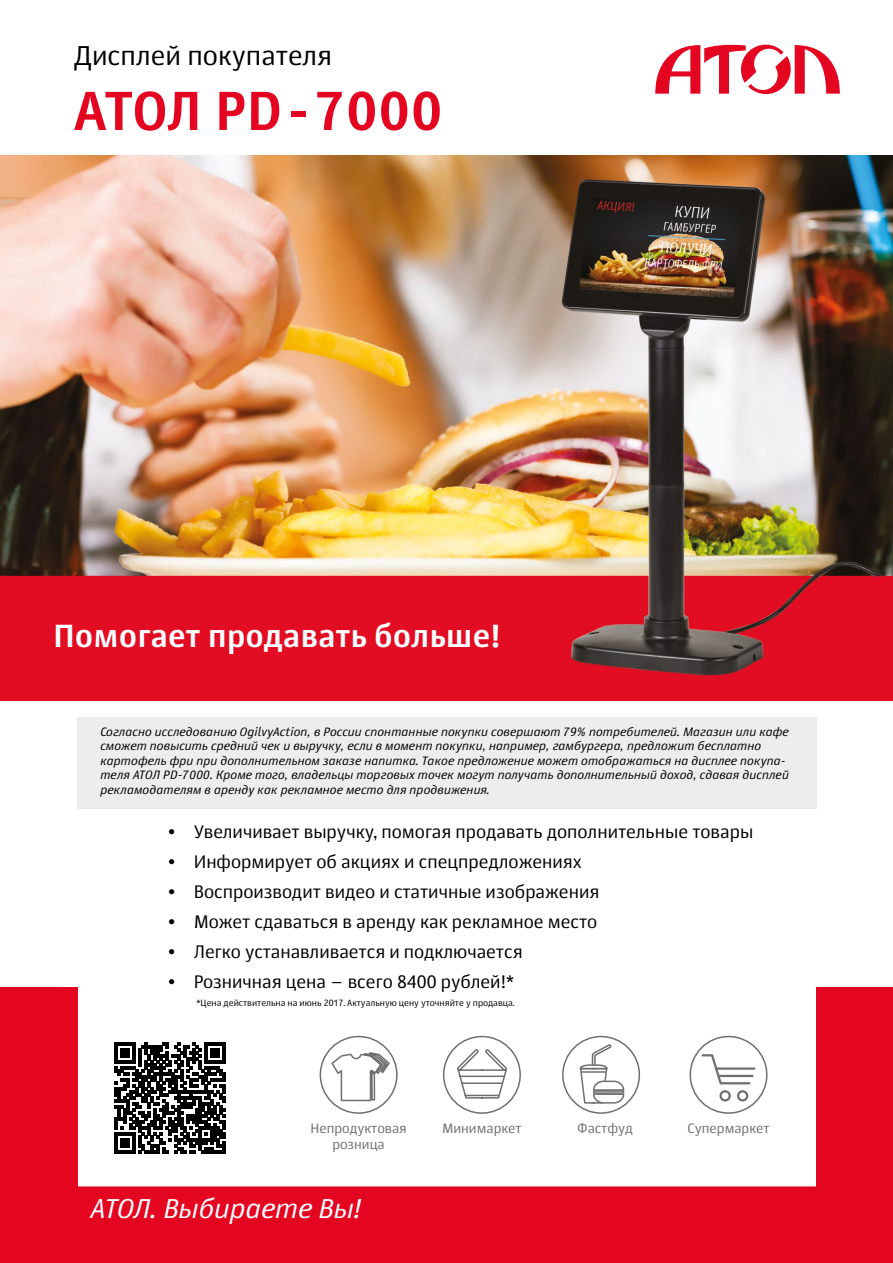
<style>
.page{position:relative;width:893px;height:1263px;background:#fff}
.page>*{position:absolute;margin:0;border:0;box-sizing:border-box;transform-origin:0 0}
.t1{font:700 54px "Story";color:#e40521}
.t2{font:700 31.5px "Story";color:#fff}
.t3{font:27px "Story";color:#000}
.t4{font:italic 27px "Story";color:#fff}
.t5{font:18px "Story";color:#000}
.t6{font:13.5px "Story";color:#706f6f}
.t7{font:italic 12px/14.4px "Story";letter-spacing:.01em;color:#000}
.t8{font:9px "Story";color:#000}
</style>
<div class="page">
<svg style="left:655px;top:44px;width:185px;height:51px"></svg>
<div style="left:0;top:988px;width:77px;height:275px;background:#e40521"></div>
<div style="left:816px;top:988px;width:77px;height:275px;background:#e40521"></div>
<div style="left:0;top:1186px;width:893px;height:77px;background:#e40521"></div>
<svg style="left:319px;top:1035px;width:79px;height:152px"></svg>
<svg style="left:115px;top:1042px;width:111px;height:111px"></svg>
<div style="left:77px;top:717px;width:739px;height:92px;background:#ededed"></div>
<img style="left:0;top:155px;width:893px;height:545px">
<div style="left:689px;top:1036px;width:78px;height:78px;border:2px solid #706f6f;border-radius:50%"></div>
<svg style="left:719px;top:1090px;width:12px;height:11px"></svg>
<svg style="left:737px;top:1090px;width:11px;height:11px"></svg>
<svg style="left:702px;top:1054px;width:48px;height:30px"></svg>
<hr style="left:718px;top:1075px;width:35px;height:2px;background:#706f6f">
<hr style="left:716px;top:1067px;width:39px;height:3px;background:#706f6f">
<svg style="left:443px;top:1035px;width:78px;height:79px"></svg>
<svg style="left:562px;top:1035px;width:79px;height:79px"></svg>
<div style="left:593px;top:1090px;width:31px;height:4px;border:2px solid #706f6f"></div>
<p class="t3" style="left:74px;top:39px;width:260px">Дисплей покупателя</p>
<p class="t1" style="left:74px;top:76px;width:371px">АТОЛ PD-7000</p>
<p class="t2" style="left:53px;top:616px;width:449px">Помогает продавать больше!</p>
<p class="t7" style="left:100px;top:724px;width:690px">Согласно исследованию OgilvyAction, в России спонтанные покупки совершают 79% потребителей. Магазин или кафе сможет повысить средний чек и выручку, если в момент покупки, например, гамбургера, предложит бесплатно картофель фри при дополнительном заказе напитка. Такое предложение может отображаться на дисплее покупа&shy;теля АТОЛ PD-7000. Кроме того, владельцы торговых точек могут получать дополнительный доход, сдавая дисплей рекламодателям в аренду как рекламное место для продвижения.</p>
<p class="t5" style="left:167px;top:820px;width:588px">• Увеличивает выручку, помогая продавать дополнительные товары</p>
<p class="t5" style="left:167px;top:850px;width:417px">• Информирует об акциях и спецпредложениях</p>
<p class="t5" style="left:167px;top:880px;width:434px">• Воспроизводит видео и статичные изображения</p>
<p class="t5" style="left:167px;top:910px;width:432px">• Может сдаваться в аренду как рекламное место</p>
<p class="t5" style="left:167px;top:940px;width:357px">• Легко устанавливается и подключается</p>
<p class="t5" style="left:167px;top:970px;width:349px">• Розничная цена – всего 8400 рублей!*</p>
<p class="t8" style="left:196px;top:997px;width:320px">*Цена действительна на июнь 2017. Актуальную цену уточняйте у продавца.</p>
<p class="t6" style="left:310px;top:1120px;width:98px">Непродуктовая</p>
<p class="t6" style="left:332px;top:1136px;width:54px">розница</p>
<p class="t4" style="left:89px;top:1191px;width:272px">АТОЛ. Выбираете Вы!</p>
<p class="t6" style="left:578px;top:1120px;width:57px">Фастфуд</p>
<p class="t6" style="left:442px;top:1120px;width:81px">Минимаркет</p>
<p class="t6" style="left:687px;top:1120px;width:84px">Супермаркет</p>
</div>
